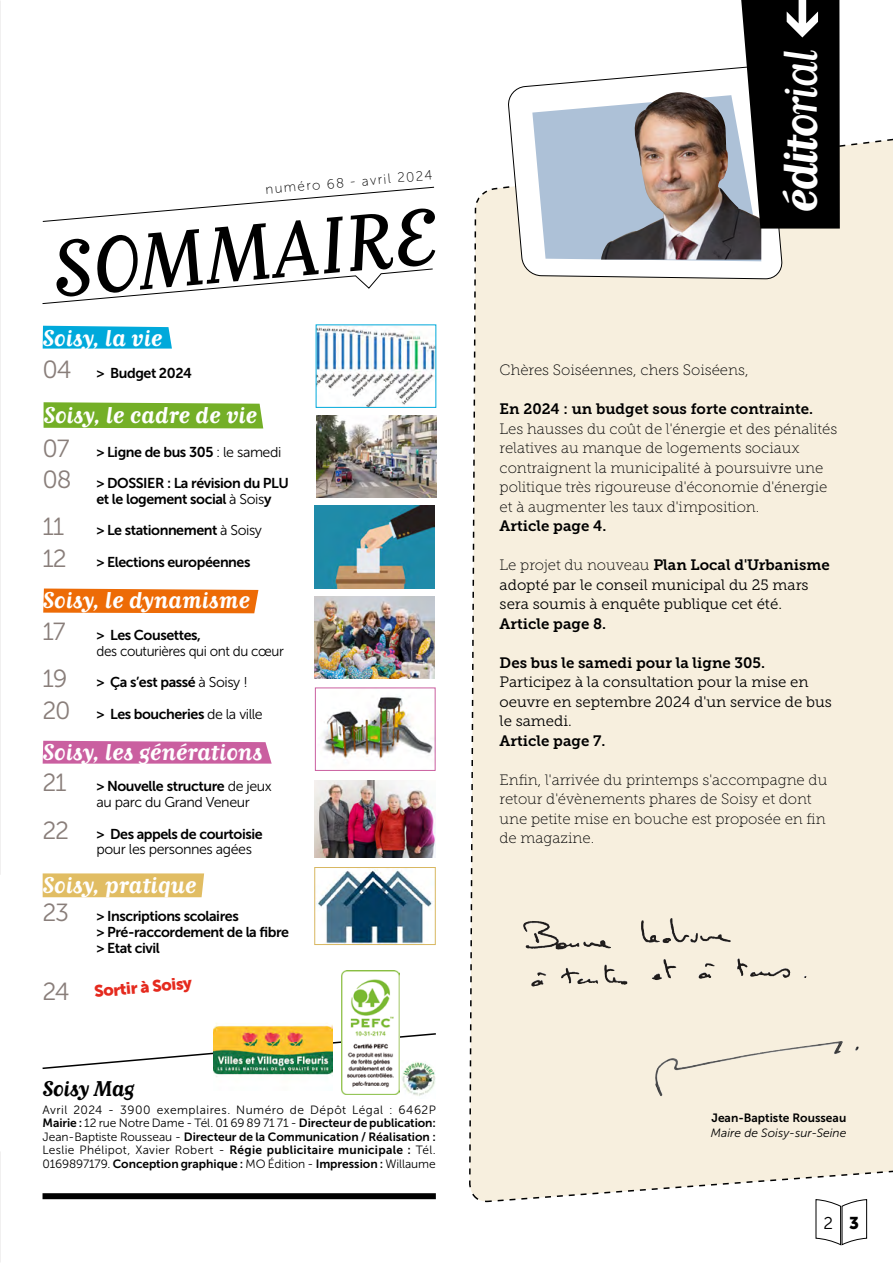
<style>
.page{position:relative;width:893px;height:1263px;background:#fff}
.page>*{position:absolute;margin:0;border:0;box-sizing:border-box;transform-origin:0 0}
.t1{font:78px "Matrix II Script OT";color:#000}
.t2{font:700 46.5px "Matrix II Script OT";color:#fff}
.t3{font:24.75px "Museo Sans 300";color:#897e7a}
.t4{font:700 22.5px "Matrix II Script OT";color:#fff}
.t5{font:700 21px "Matrix II Script OT";letter-spacing:-.015em;color:#000}
.t6{font:16.95px "Museo Sans 300";color:#000}
.t7{font:16.5px "Museo Sans 900";color:#e52a1e}
.t8{font:15px/19.5px "Museo Slab 100";color:#000}
.t9{font:15px/19.5px "Museo Slab 300";color:#000}
.t10{font:15px "Museo Slab 700";color:#000}
.t11{font:14.25px/15.8px "Museo Sans 700";letter-spacing:-.03em;color:#000}
.t12{font:14.25px "Museo Sans 300";letter-spacing:-.03em;color:#000}
.t13{font:14.25px "Museo Sans 300";letter-spacing:-.03em;color:#000;scale:.95 1}
.t14{font:13.5px "Museo Sans 100";color:#000}
.t15{font:12px/13.5px "Museo Sans 700";letter-spacing:-.005em;color:#000}
.t16{font:12px "Museo Sans 300";letter-spacing:.03em;color:#000}
.t17{font:italic 12px "Museo Sans 300";color:#000}
.s1{font-family:"Museo Sans 300";font-size:24.75px;color:#897e7a}
.s2{font-family:"Museo Sans 300"}
.s3{font-family:"Museo Sans 700"}
.s4{font-weight:400}
.s5{font-family:"Museo Slab 100"}
.s6{font-family:"Museo Sans 900"}
</style>
<div class="page">
<div style="left:469px;top:187px;width:424px;height:1016px;background:#f7efde"></div>
<svg style="left:508px;top:261px;width:275px;height:19px"></svg>
<img style="left:318px;top:327px;width:116px;height:78px">
<svg style="left:42px;top:187px;width:393px;height:35px"></svg>
<svg style="left:42px;top:1032px;width:394px;height:38px"></svg>
<div style="left:43px;top:1193px;width:393px;height:6px;background:#000"></div>
<img style="left:401px;top:1060px;width:35px;height:36px">
<svg style="left:42px;top:268px;width:391px;height:36px"></svg>
<img style="left:316px;top:415px;width:120px;height:83px">
<img style="left:314px;top:506px;width:120px;height:82px">
<img style="left:314px;top:596px;width:120px;height:83px">
<img style="left:321px;top:696px;width:112px;height:63px">
<img style="left:342px;top:970px;width:57px;height:124px">
<img style="left:315px;top:780px;width:120px;height:77px">
<img style="left:213px;top:1023px;width:120px;height:54px">
<svg style="left:499px;top:0;width:394px;height:261px"></svg>
<img style="left:317px;top:869px;width:115px;height:74px">
<div style="left:315px;top:867px;width:120px;height:78px;border:1px solid #d8b761"></div>
<svg style="left:43px;top:326px;width:129px;height:23px;background:#0daddc"></svg>
<div style="left:43px;top:873px;width:161px;height:24px;background:#e1bd63"></div>
<svg style="left:43px;top:741px;width:229px;height:23px;background:#cc67a4"></svg>
<svg style="left:43px;top:588px;width:215px;height:25px;background:#ee7415"></svg>
<svg style="left:44px;top:402px;width:219px;height:26px;background:#7ab230"></svg>
<img style="left:523px;top:918px;width:166px;height:25px">
<img style="left:775px;top:1041px;width:66px;height:9px">
<svg style="left:496px;top:1168px;width:397px;height:78px"></svg>
<p class="t14" style="left:265px;top:182px;width:169px;rotate:-5deg">numéro 68 - avril 2024</p>
<h1 class="t1" style="left:48px;top:224px;width:387px;rotate:-5deg">SOMMAIRE</h1>
<h3 class="t4" style="left:43px;top:325px;width:121px">Soisy, la vie</h3>
<p class="t11" style="left:43px;top:365px;width:151px"><span class="s1">04</span> &gt; Budget 2024</p>
<h3 class="t4" style="left:43px;top:402px;width:215px">Soisy, le cadre de vie</h3>
<p class="t11" style="left:43px;top:444px;width:240px"><span class="s1">07</span> &gt; Ligne de bus 305 <span class="s2">: le samedi</span></p>
<p class="t11" style="left:97px;top:475px;width:194px;text-indent:-54px"><span class="s1">08</span> &gt; DOSSIER : La révision du PLU et le logement social <span class="s2">à Sois</span>y</p>
<h3 class="t3" style="left:43px;top:514px;width:23px">11</h3>
<p class="t11" style="left:97px;top:523px;width:167px">&gt; Le stationnement <span class="s2">à Soisy</span></p>
<p class="t11" style="left:43px;top:554px;width:209px"><span class="s1">12</span> &gt; Elections européennes</p>
<h3 class="t4" style="left:43px;top:587px;width:209px">Soisy, le dynamisme</h3>
<p class="t11" style="left:43px;top:627px;width:160px"><span class="s1">17</span> &gt; Les Cousettes,</p>
<p class="t13" style="left:97px;top:643px;width:199px">des couturières qui ont du cœur</p>
<p class="t11" style="left:43px;top:674px;width:207px"><span class="s1">19</span> &gt; Ça s’est passé <span class="s2">à Soisy !</span></p>
<p class="t11" style="left:43px;top:706px;width:222px"><span class="s1">20</span> &gt; Les boucheries <span class="s2">de la ville</span></p>
<h3 class="t4" style="left:43px;top:738px;width:222px">Soisy, les générations</h3>
<p class="t11" style="left:43px;top:778px;width:231px"><span class="s1">21</span> &gt; Nouvelle structure <span class="s2">de jeux</span></p>
<p class="t12" style="left:97px;top:794px;width:155px">au parc du Grand Veneur</p>
<p class="t11" style="left:43px;top:826px;width:222px"><span class="s1">22</span> &gt; Des appels de courtoisie</p>
<p class="t12" style="left:97px;top:842px;width:157px">pour les personnes agées</p>
<h3 class="t4" style="left:43px;top:871px;width:155px">Soisy, pratique</h3>
<p class="t11" style="left:97px;top:908px;width:194px;text-indent:-54px"><span class="s1">23</span> &gt; Inscriptions scolaires<br>&gt; Pré-raccordement de la fibre &gt; Etat civil</p>
<h3 class="t3" style="left:43px;top:978px;width:29px">24</h3>
<p class="t7" style="left:93px;top:982px;width:100px;rotate:-5deg">Sortir à Soisy</p>
<h3 class="t5" style="left:43px;top:1076px;width:93px">Soisy Mag</h3>
<p class="t16" style="left:43px;top:1103px;width:395px">Avril 2024 - 3900 exemplaires. Numéro de Dépôt Légal : 6462P</p>
<p class="t15" style="left:43px;top:1116px;width:395px">Mairie : <span class="s2">12 rue Notre Dame - Tél. 01 69 89 71 71 -</span> Directeur de publication :<br><span class="s2">Jean-Baptiste Rousseau -</span> Directeur de la Communication / Réalisation :</p>
<p class="t16" style="left:43px;top:1144px;width:395px">Leslie Phélipot, Xavier Robert - <span class="s3">Régie publicitaire municipale :</span> Tél.</p>
<p class="t15" style="left:43px;top:1157px;width:395px"><span class="s2">01 69 89 71 79.</span> Conception graphique : <span class="s2">MO Édition -</span> Impression : <span class="s2">Willaume</span></p>
<h2 class="t2" style="left:772px;top:213px;width:164px;rotate:-90deg">édito<span class="s4">rial</span></h2>
<p class="t8" style="left:500px;top:360px;width:250px">Chères Soiséennes, chers Soiséens,</p>
<p class="t10" style="left:500px;top:400px;width:315px">En 2024 : un budget sous forte contrainte.</p>
<p class="t8" style="left:500px;top:419px;width:339px">Les hausses du coût de l'énergie et des pénalités relatives au manque de logements sociaux contraignent la municipalité à poursuivre une politique très rigoureuse d'économie d'énergie et à augmenter les taux d'imposition.</p>
<p class="t10" style="left:500px;top:517px;width:108px">Article page 4.</p>
<p class="t10" style="left:500px;top:556px;width:332px"><span class="s5">Le projet du nouveau</span> Plan Local d'Urbanisme</p>
<p class="t9" style="left:500px;top:575px;width:311px">adopté par le conseil municipal du 25 mars sera soumis à enquête publique cet été.</p>
<p class="t10" style="left:500px;top:615px;width:108px">Article page 8.</p>
<p class="t10" style="left:500px;top:654px;width:267px">Des bus le samedi pour la ligne 305.</p>
<p class="t9" style="left:500px;top:672px;width:334px">Participez à la consultation pour la mise en oeuvre en septembre 2024 d'un service de bus le samedi.</p>
<p class="t10" style="left:500px;top:732px;width:107px">Article page 7.</p>
<p class="t8" style="left:500px;top:770px;width:329px">Enfin, l'arrivée du printemps s'accompagne du retour d'évènements phares de Soisy et dont une petite mise en bouche est proposée en fin de magazine.</p>
<p class="t15" style="left:711px;top:1111px;width:136px">Jean-Baptiste Rousseau</p>
<p class="t17" style="left:711px;top:1126px;width:137px">Maire de Soisy-sur-Seine</p>
<p class="t6" style="left:823px;top:1214px;width:37px">2 <span class="s6">3</span></p>
</div>
